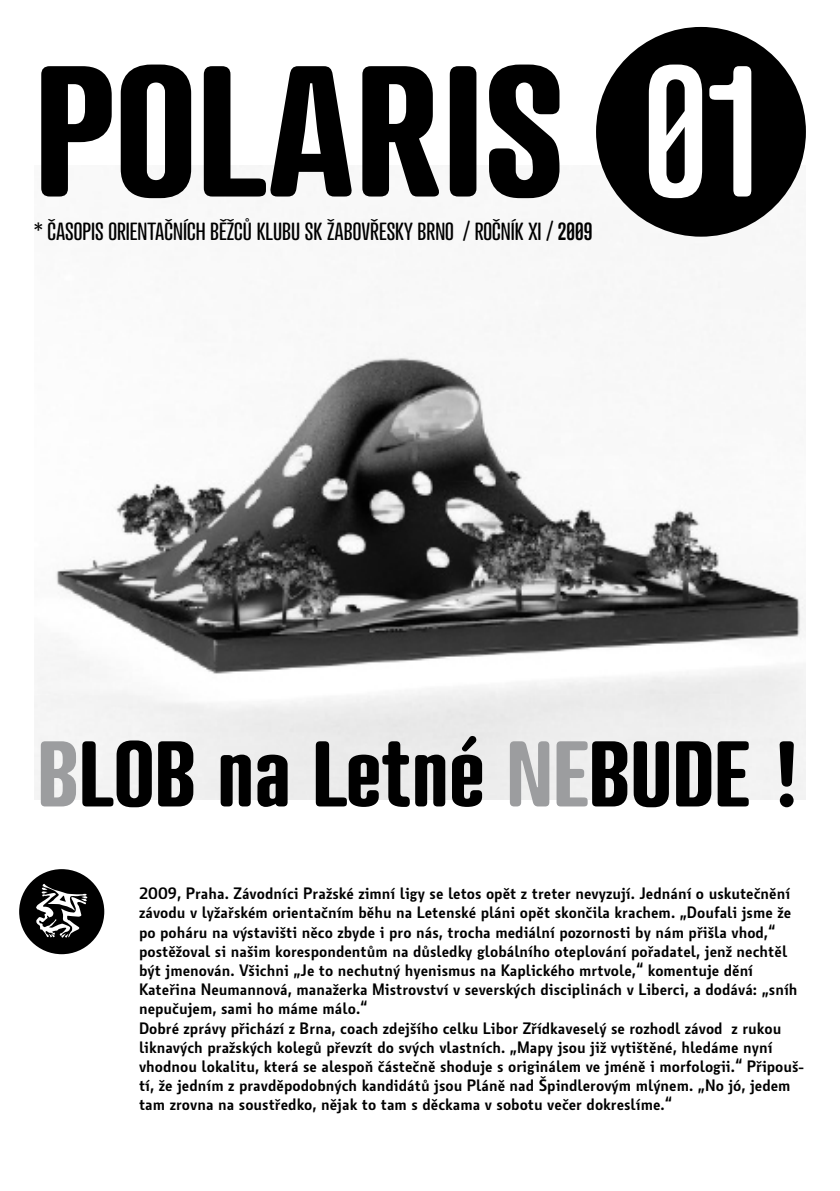
<style>
.page{position:relative;width:840px;height:1191px;background:#fff}
.page>*{position:absolute;margin:0;border:0;box-sizing:border-box;transform-origin:0 0}
.t1{font:900 180px "Atrament";color:#000}
.t2{font:900 90px "Atrament";color:#000}
.t3{font:500 24px "Atrament";color:#000}
.t4{font:700 16px/19.2px "Botanika";color:#000}
.s1{font-weight:700;color:#fff}
.s2{font-weight:700}
.s3{color:#9c9d9f}
</style>
<div class="page">
<img style="left:34px;top:166px;width:771px;height:633px">
<div style="left:595px;top:27px;width:210px;height:210px;background:#000;border-radius:50%"></div>
<svg style="left:19px;top:869px;width:85px;height:85px"></svg>
<h1 class="t1" style="left:34px;top:28px;width:725px">POLARIS <span class="s1">01</span></h1>
<h3 class="t3" style="left:34px;top:218px;width:559px">* ČASOPIS ORIENTAČNÍCH BĚŽCŮ KLUBU SK ŽABOVŘESKY BRNO / ROČNÍK XI / <span class="s2">2009</span></h3>
<h2 class="t2" style="left:37px;top:722px;width:766px"><span class="s3">B</span>LOB na Letné <span class="s3">NE</span>BUDE !</h2>
<p class="t4" style="left:139px;top:884px;width:666px">2009, Praha. Závodníci Pražské zimní ligy se letos opět z treter nevyzují. Jednání o uskutečnění závodu v lyžařském orientačním běhu na Letenské pláni opět skončila krachem. „Doufali jsme že po poháru na výstavišti něco zbyde i pro nás, trocha mediální pozornosti by nám přišla vhod,“ postěžoval si našim korespondentům na důsledky globálního oteplování pořadatel, jenž nechtěl být jmenován. Všichni „Je to nechutný hyenismus na Kaplického mrtvole,“ komentuje dění Kateřina Neumannová, manažerka Mistrovství v severských disciplinách v Liberci, a dodává: „sníh nepučujem, sami ho máme málo.“<br>Dobré zprávy přichází z Brna, coach zdejšího celku Libor Zřídkaveselý se rozhodl závod z rukou liknavých pražských kolegů převzít do svých vlastních. „Mapy jsou již vytištěné, hledáme nyní vhodnou lokalitu, která se alespoň částečně shoduje s originálem ve jméně i morfologii.“ Připouš&shy;tí, že jedním z pravděpodobných kandidátů jsou Pláně nad Špindlerovým mlýnem. „No jó, jedem tam zrovna na soustředko, nějak to tam s děckama v sobotu večer dokreslíme.“</p>
</div>
